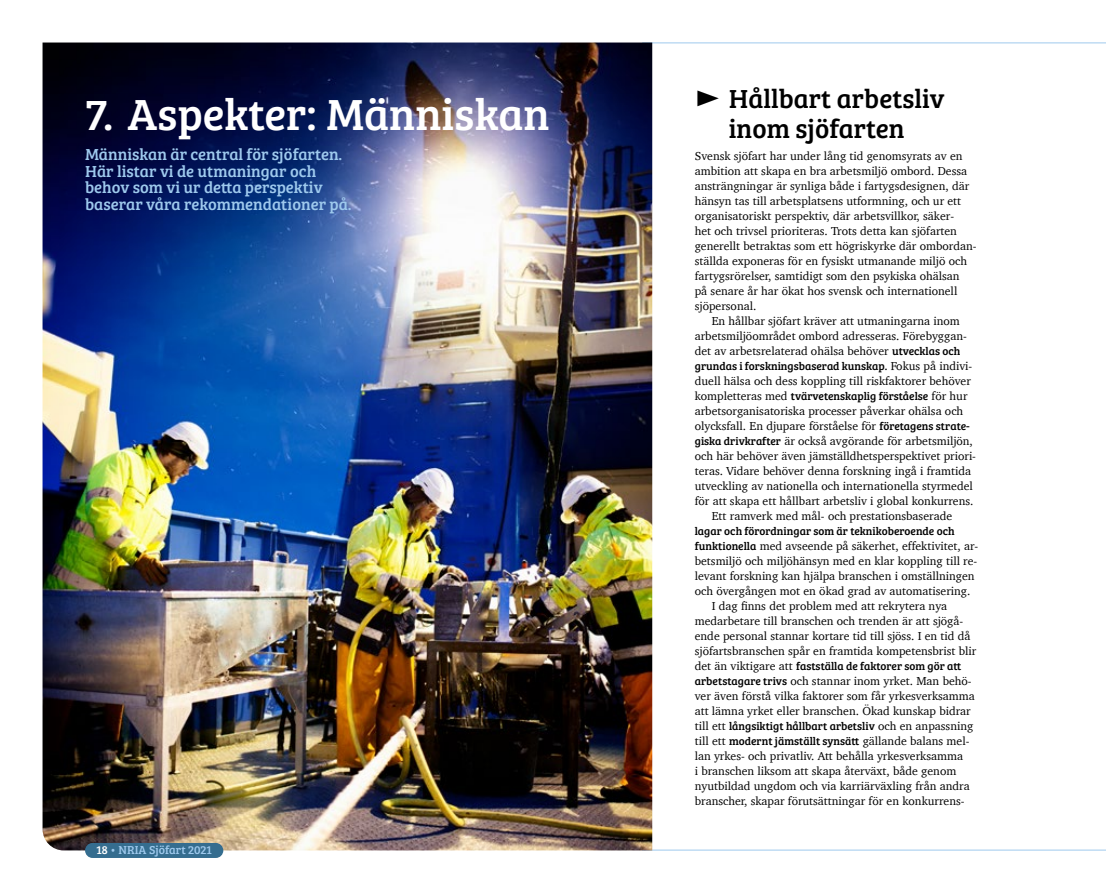
<style>
.page{position:relative;width:1106px;height:893px;background:#fff}
.page>*{position:absolute;margin:0;border:0;box-sizing:border-box;transform-origin:0 0}
.t1{font:45px "Bree Serif";color:#fff}
.t2{font:27px/30px "Bree Serif";color:#000}
.t3{font:16.5px/16.5px "Bree Serif";color:#9ec9ed}
.t4{font:11.85px/15px "Charter";color:#000}
.t5{font:11.85px "Bree Serif";color:#9ec9ed}
.t6{font:11.4px "Bree Serif";color:#000}
.s1{color:#fff}
.s2{font-family:"Bree Serif";font-size:11.4px}
.s3{font-family:"Charter";font-size:11.85px}
</style>
<div class="page">
<svg style="left:642px;top:42px;width:464px;height:809px"></svg>
<img style="left:43px;top:43px;width:609px;height:807px">
<div style="left:85px;top:843px;width:138px;height:15px;background:#356d8f;border-radius:8px"></div>
<svg style="left:697px;top:90px;width:21px;height:16px"></svg>
<h1 class="t1" style="left:85px;top:81px;width:466px">7. Aspekter: Människan</h1>
<h3 class="t3" style="left:85px;top:145px;width:268px">Människan är central för sjöfarten.<br>Här listar vi de utmaningar och behov som vi ur detta perspektiv baserar våra rekommendationer på.</h3>
<p class="t5" style="left:97px;top:841px;width:117px"><span class="s1">18</span> • NRIA Sjöfart 2021</p>
<h2 class="t2" style="left:729px;top:82px;width:217px">Hållbart arbetsliv inom sjöfarten</h2>
<p class="t4" style="left:694px;top:148px;width:283px">Svensk sjöfart har under lång tid genomsyrats av en ambition att skapa en bra arbetsmiljö ombord. Dessa ansträngningar är synliga både i fartygsdesignen, där hänsyn tas till arbetsplatsens utformning, och ur ett organisatoriskt perspektiv, där arbetsvillkor, säker-<br>het och trivsel prioriteras. Trots detta kan sjöfarten generellt betraktas som ett högriskyrke där ombordan&shy;ställda exponeras för en fysiskt utmanande miljö och fartygsrörelser, samtidigt som den psykiska ohälsan<br>på senare år har ökat hos svensk och internationell sjöpersonal.</p>
<p class="t4" style="left:694px;top:313px;width:273px;text-indent:17px">En hållbar sjöfart kräver att utmaningarna inom arbetsmiljöområdet ombord adresseras. Förebyggan&shy;det av arbetsrelaterad ohälsa behöver <span class="s2">utvecklas och</span></p>
<p class="t6" style="left:694px;top:358px;width:279px">grundas i forskningsbaserad kunskap. <span class="s3">Fokus på indivi-</span></p>
<p class="t4" style="left:694px;top:373px;width:278px">duell hälsa och dess koppling till riskfaktorer behöver</p>
<p class="t6" style="left:694px;top:388px;width:274px"><span class="s3">kompletteras med</span> tvärvetenskaplig förståelse <span class="s3">för hur</span></p>
<p class="t4" style="left:694px;top:403px;width:270px">arbetsorganisatoriska processer påverkar ohälsa och</p>
<p class="t4" style="left:694px;top:418px;width:276px">olycksfall. En djupare förståelse för <span class="s2">företagens strate-</span></p>
<p class="t4" style="left:694px;top:433px;width:280px"><span class="s2">giska drivkrafter</span> är också avgörande för arbetsmiljön,</p>
<p class="t4" style="left:694px;top:448px;width:283px">och här behöver även jämställdhetsperspektivet priori-</p>
<p class="t4" style="left:694px;top:463px;width:278px">teras. Vidare behöver denna forskning ingå i framtida</p>
<p class="t4" style="left:694px;top:478px;width:279px">utveckling av nationella och internationella styrmedel</p>
<p class="t4" style="left:694px;top:493px;width:280px">för att skapa ett hållbart arbetsliv i global konkurrens.</p>
<p class="t4" style="left:711px;top:508px;width:242px">Ett ramverk med mål- och prestationsbaserade</p>
<p class="t6" style="left:694px;top:523px;width:261px">lagar och förordningar som är teknikoberoende och</p>
<p class="t4" style="left:694px;top:538px;width:285px"><span class="s2">funktionella</span> med avseende på säkerhet, effektivitet, ar-</p>
<p class="t4" style="left:694px;top:553px;width:284px">betsmiljö och miljöhänsyn med en klar koppling till re-</p>
<p class="t4" style="left:694px;top:568px;width:281px">levant forskning kan hjälpa branschen i omställningen</p>
<p class="t4" style="left:694px;top:583px;width:277px">och övergången mot en ökad grad av automatisering.</p>
<p class="t4" style="left:711px;top:598px;width:237px">I dag finns det problem med att rekrytera nya</p>
<p class="t4" style="left:694px;top:613px;width:270px">medarbetare till branschen och trenden är att sjögå-</p>
<p class="t4" style="left:694px;top:628px;width:277px">ende personal stannar kortare tid till sjöss. I en tid då</p>
<p class="t4" style="left:694px;top:643px;width:283px">sjöfartsbranschen spår en framtida kompetensbrist blir</p>
<p class="t6" style="left:694px;top:658px;width:268px"><span class="s3">det än viktigare att</span> fastställa de faktorer som gör att</p>
<p class="t4" style="left:694px;top:673px;width:281px"><span class="s2">arbetstagare trivs</span> och stannar inom yrket. Man behö&shy;ver även förstå vilka faktorer som får yrkesverksamma att lämna yrket eller branschen. Ökad kunskap bidrar</p>
<p class="t6" style="left:694px;top:718px;width:280px"><span class="s3">till ett</span> långsiktigt hållbart arbetsliv <span class="s3">och en anpassning</span></p>
<p class="t4" style="left:694px;top:733px;width:276px">till ett <span class="s2">modernt jämställt synsätt</span> gällande balans mel&shy;lan yrkes- och privatliv. Att behålla yrkesverksamma<br>i branschen liksom att skapa återväxt, både genom nyutbildad ungdom och via karriärväxling från andra branscher, skapar förutsättningar för en konkurrens-</p>
</div>
